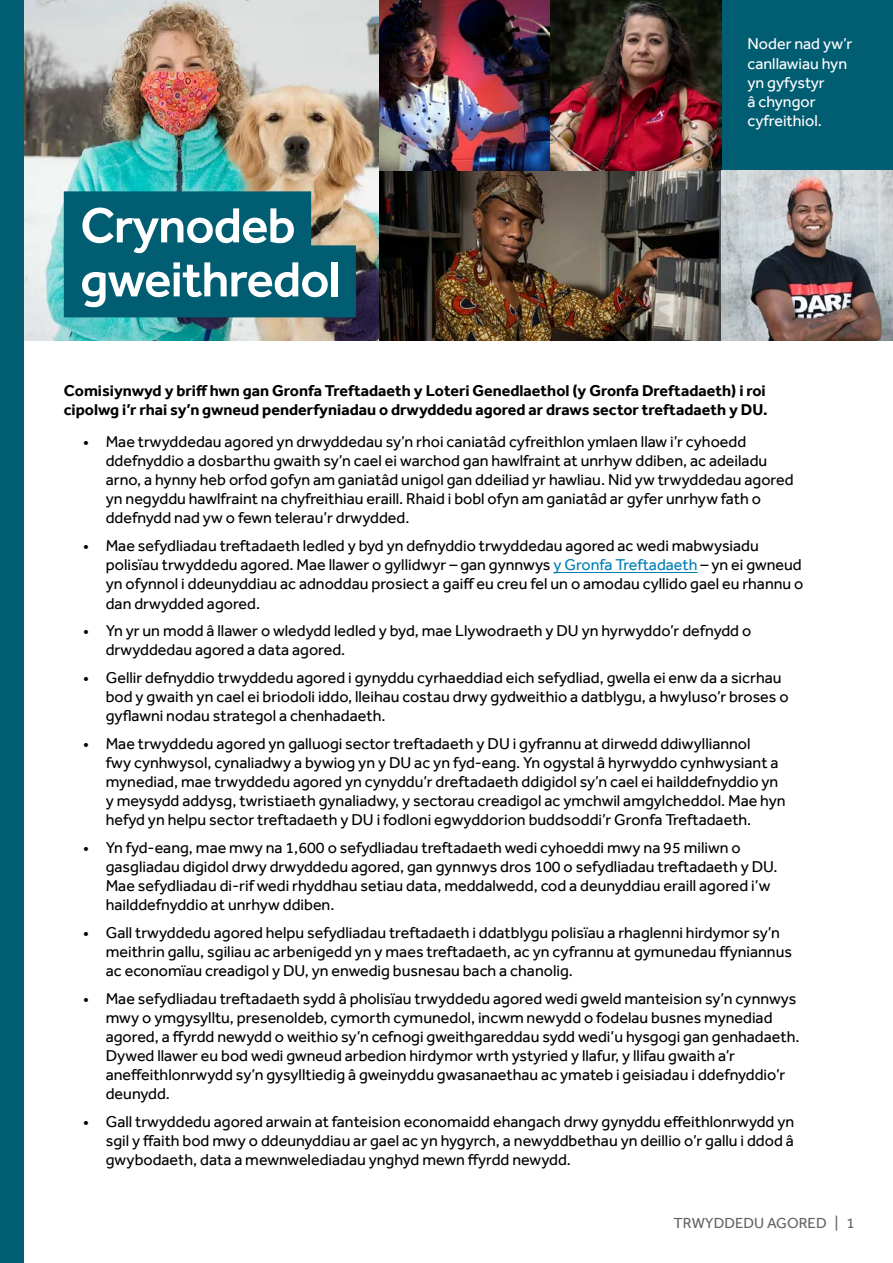
<style>
.page{position:relative;width:893px;height:1263px;background:#fff}
.page>*{position:absolute;margin:0;border:0;box-sizing:border-box;transform-origin:0 0}
.t1{font:500 51px/54px "Effra";letter-spacing:-.02em;color:#fff}
.t2{font:16.2px/19px "Effra";color:#000}
.t3{font:700 16.2px/19px "Effra";color:#000}
.t4{font:16.2px/19px "Effra";color:#fff}
.t5{font:15px "Effra";color:#646363}
.s1{color:#007fb5}
</style>
<div class="page">
<div style="left:721px;top:0;width:172px;height:230px;background:#005d72"></div>
<img style="left:378px;top:170px;width:515px;height:170px">
<img style="left:378px;top:0;width:343px;height:170px">
<img style="left:23px;top:0;width:355px;height:340px">
<div style="left:0;top:0;width:23px;height:1263px;background:#005d72"></div>
<hr style="left:553px;top:572px;width:144px;height:1px;background:#007fb5">
<div style="left:64px;top:191px;width:247px;height:72px;background:#005d72"></div>
<div style="left:64px;top:245px;width:292px;height:72px;background:#005d72"></div>
<h2 class="t1" style="left:80px;top:198px;width:262px">Crynodeb gweithredol</h2>
<p class="t4" style="left:747px;top:34px;width:106px">Noder nad yw’r canllawiau hyn yn gyfystyr<br>â chyngor cyfreithiol.</p>
<p class="t3" style="left:64px;top:381px;width:705px">Comisiynwyd y briff hwn gan Gronfa Treftadaeth y Loteri Genedlaethol (y Gronfa Dreftadaeth) i roi cipolwg i’r rhai sy’n gwneud penderfyniadau o drwyddedu agored ar draws sector treftadaeth y DU.</p>
<p class="t2" style="left:106px;top:432px;width:689px;text-indent:-22px">• Mae trwyddedau agored yn drwyddedau sy’n rhoi caniatâd cyfreithlon ymlaen llaw i’r cyhoedd ddefnyddio a dosbarthu gwaith sy’n cael ei warchod gan hawlfraint at unrhyw ddiben, ac adeiladu arno, a hynny heb orfod gofyn am ganiatâd unigol gan ddeiliad yr hawliau. Nid yw trwyddedau agored yn negyddu hawlfraint na chyfreithiau eraill. Rhaid i bobl ofyn am ganiatâd ar gyfer unrhyw fath o ddefnydd nad yw o fewn telerau’r drwydded.</p>
<p class="t2" style="left:106px;top:536px;width:699px;text-indent:-22px">• Mae sefydliadau treftadaeth ledled y byd yn defnyddio trwyddedau agored ac wedi mabwysiadu polisïau trwyddedu agored. Mae llawer o gyllidwyr – gan gynnwys <span class="s1">y Gronfa Treftadaeth</span> – yn ei gwneud yn ofynnol i ddeunyddiau ac adnoddau prosiect a gaiff eu creu fel un o amodau cyllido gael eu rhannu o dan drwydded agored.</p>
<p class="t2" style="left:106px;top:621px;width:647px;text-indent:-22px">• Yn yr un modd â llawer o wledydd ledled y byd, mae Llywodraeth y DU yn hyrwyddo’r defnydd o drwyddedau agored a data agored.</p>
<p class="t2" style="left:106px;top:668px;width:684px;text-indent:-22px">• Gellir defnyddio trwyddedu agored i gynyddu cyrhaeddiad eich sefydliad, gwella ei enw da a sicrhau bod y gwaith yn cael ei briodoli iddo, lleihau costau drwy gydweithio a datblygu, a hwyluso’r broses o gyflawni nodau strategol a chenhadaeth.</p>
<p class="t2" style="left:106px;top:734px;width:681px;text-indent:-22px">• Mae trwyddedu agored yn galluogi sector treftadaeth y DU i gyfrannu at dirwedd ddiwylliannol<br>fwy cynhwysol, cynaliadwy a bywiog yn y DU ac yn fyd-eang. Yn ogystal â hyrwyddo cynhwysiant a mynediad, mae trwyddedu agored yn cynyddu’r dreftadaeth ddigidol sy’n cael ei hailddefnyddio yn y meysydd addysg, twristiaeth gynaliadwy, y sectorau creadigol ac ymchwil amgylcheddol. Mae hyn hefyd yn helpu sector treftadaeth y DU i fodloni egwyddorion buddsoddi’r Gronfa Treftadaeth.</p>
<p class="t2" style="left:106px;top:838px;width:673px;text-indent:-22px">• Yn fyd-eang, mae mwy na 1,600 o sefydliadau treftadaeth wedi cyhoeddi mwy na 95 miliwn o gasgliadau digidol drwy drwyddedu agored, gan gynnwys dros 100 o sefydliadau treftadaeth y DU.<br>Mae sefydliadau di-rif wedi rhyddhau setiau data, meddalwedd, cod a deunyddiau eraill agored i’w hailddefnyddio at unrhyw ddiben.</p>
<p class="t2" style="left:106px;top:923px;width:688px;text-indent:-22px">• Gall trwyddedu agored helpu sefydliadau treftadaeth i ddatblygu polisïau a rhaglenni hirdymor sy’n meithrin gallu, sgiliau ac arbenigedd yn y maes treftadaeth, ac yn cyfrannu at gymunedau ffyniannus ac economïau creadigol y DU, yn enwedig busnesau bach a chanolig.</p>
<p class="t2" style="left:106px;top:989px;width:695px;text-indent:-22px">• Mae sefydliadau treftadaeth sydd â pholisïau trwyddedu agored wedi gweld manteision sy’n cynnwys mwy o ymgysylltu, presenoldeb, cymorth cymunedol, incwm newydd o fodelau busnes mynediad agored, a ffyrdd newydd o weithio sy’n cefnogi gweithgareddau sydd wedi’u hysgogi gan genhadaeth.<br>Dywed llawer eu bod wedi gwneud arbedion hirdymor wrth ystyried y llafur, y llifau gwaith a’r aneffeithlonrwydd sy’n gysylltiedig â gweinyddu gwasanaethau ac ymateb i geisiadau i ddefnyddio’r deunydd.</p>
<p class="t2" style="left:106px;top:1112px;width:690px;text-align:justify;text-indent:-22px">• Gall trwyddedu agored arwain at fanteision economaidd ehangach drwy gynyddu effeithlonrwydd yn sgil y ffaith bod mwy o ddeunyddiau ar gael ac yn hygyrch, a newyddbethau yn deillio o’r gallu i ddod â gwybodaeth, data a mewnwelediadau ynghyd mewn ffyrdd newydd.</p>
<p class="t5" style="left:674px;top:1214px;width:183px">TRWYDDEDU AGORED | 1</p>
</div>
